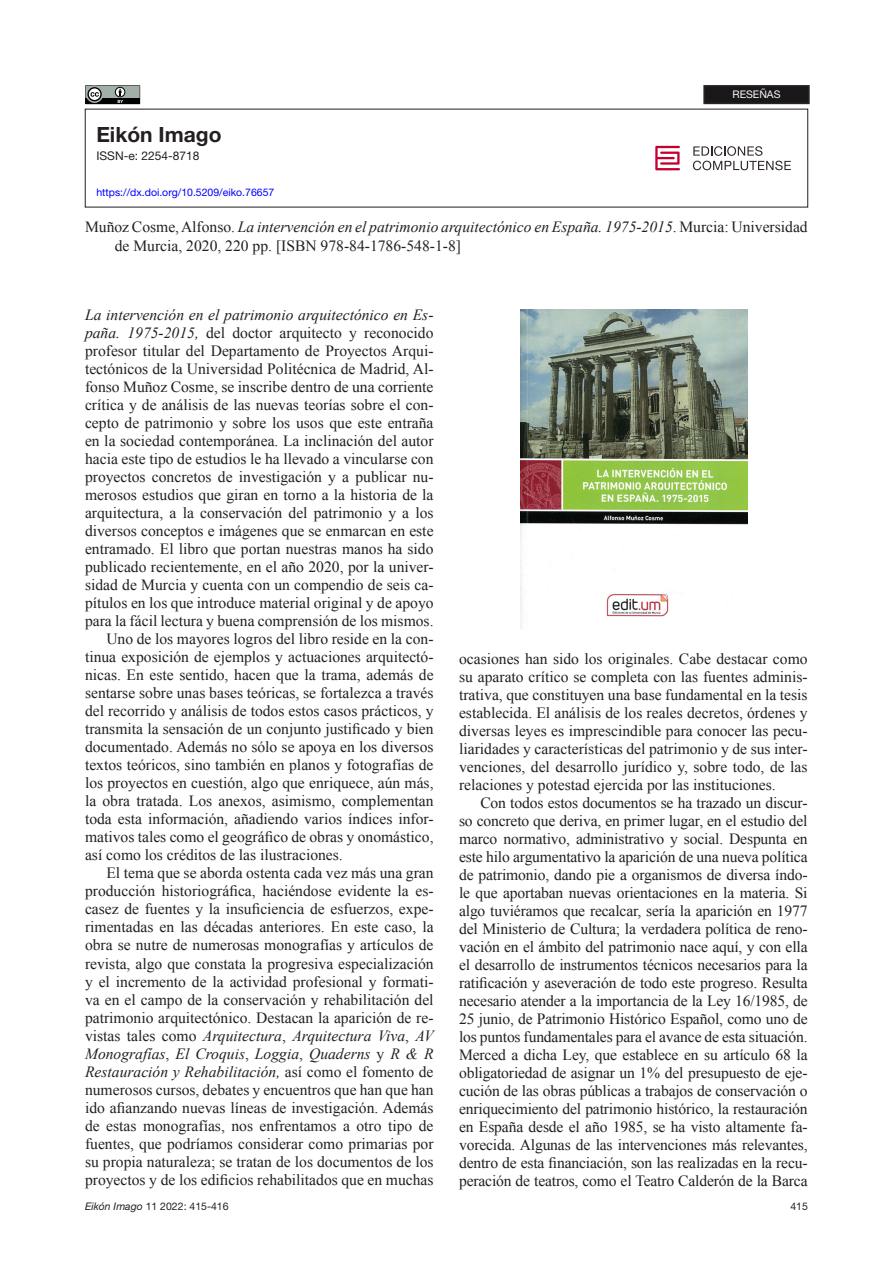
<style>
.page{position:relative;width:893px;height:1263px;background:#fff}
.page>*{position:absolute;margin:0;border:0;box-sizing:border-box;transform-origin:0 0}
.t1{font:700 21px "Helvetica Neue LT Pro";color:#231f20}
.Galerada-parrafos{font:15.6px/18px "Times New Roman";color:#231f20;text-align:justify}
.Primer_parrafo{font:15.6px/18px "Times New Roman";color:#231f20;text-align:justify}
.Título_original{font:15.6px/18.8px "Times New Roman";color:#231f20}
.t2{font:12px "Helvetica Neue LT Pro";color:#231f20}
._000_DOI{font:10.5px "Helvetica Neue LT Pro";color:#0001ff}
.CABECERA_PAR{font:10.5px "Helvetica Neue LT Pro";color:#231f20}
.t3{font:10.5px "Helvetica Neue LT Pro";color:#f7f7f8}
.s1{font-style:italic}
</style>
<div class="page">
<svg style="left:655px;top:146px;width:25px;height:24px"></svg>
<svg style="left:693px;top:146px;width:98px;height:24px"></svg>
<svg style="left:85px;top:85px;width:55px;height:19px"></svg>
<div style="left:704px;top:86px;width:105px;height:17px;background:#1a171b"></div>
<div style="left:703px;top:85px;width:107px;height:19px;border:2px solid #292627"></div>
<img style="left:520px;top:310px;width:227px;height:319px">
<p class="t1" style="left:96px;top:122px;width:127px">Eikón Imago</p>
<p class="t2" style="left:96px;top:149px;width:105px">ISSN-e: 2254-8718</p>
<p class="_000_DOI" style="left:96px;top:186px;width:179px">https://dx.doi.org/10.5209/eiko.76657</p>
<p class="t3" style="left:732px;top:88px;width:50px">RESEÑAS</p>
<p class="Título_original" style="left:115px;top:217px;width:694px;text-indent:-30px">Muñoz Cosme, Alfonso. <span class="s1">La intervención en el patrimonio arquitectónico en España. 1975-2015</span>. Murcia: Universidad de Murcia, 2020, 220 pp. [ISBN 978-84-1786-548-1-8]</p>
<p class="Primer_parrafo" style="left:85px;top:306px;width:350px"><span class="s1">La intervención en el patrimonio arquitectónico en Es&shy;paña. 1975-2015,</span> del doctor arquitecto y reconocido profesor titular del Departamento de Proyectos Arqui&shy;tectónicos de la Universidad Politécnica de Madrid, Al&shy;fonso Muñoz Cosme, se inscribe dentro de una corriente crítica y de análisis de las nuevas teorías sobre el con&shy;cepto de patrimonio y sobre los usos que este entraña en la sociedad contemporánea. La inclinación del autor hacia este tipo de estudios le ha llevado a vincularse con proyectos concretos de investigación y a publicar nu&shy;merosos estudios que giran en torno a la historia de la arquitectura, a la conservación del patrimonio y a los diversos conceptos e imágenes que se enmarcan en este entramado. El libro que portan nuestras manos ha sido publicado recientemente, en el año 2020, por la univer&shy;sidad de Murcia y cuenta con un compendio de seis ca&shy;pítulos en los que introduce material original y de apoyo para la fácil lectura y buena comprensión de los mismos.</p>
<p class="Galerada-parrafos" style="left:85px;top:630px;width:350px;text-indent:21px">Uno de los mayores logros del libro reside en la con&shy;tinua exposición de ejemplos y actuaciones arquitectó&shy;nicas. En este sentido, hacen que la trama, además de sentarse sobre unas bases teóricas, se fortalezca a través del recorrido y análisis de todos estos casos prácticos, y transmita la sensación de un conjunto justificado y bien documentado. Además no sólo se apoya en los diversos textos teóricos, sino también en planos y fotografías de los proyectos en cuestión, algo que enriquece, aún más, la obra tratada. Los anexos, asimismo, complementan toda esta información, añadiendo varios índices infor&shy;mativos tales como el geográfico de obras y onomástico, así como los créditos de las ilustraciones.</p>
<p class="Galerada-parrafos" style="left:85px;top:864px;width:350px;text-indent:21px">El tema que se aborda ostenta cada vez más una gran producción historiográfica, haciéndose evidente la es&shy;casez de fuentes y la insuficiencia de esfuerzos, expe&shy;rimentadas en las décadas anteriores. En este caso, la obra se nutre de numerosas monografías y artículos de revista, algo que constata la progresiva especialización y el incremento de la actividad profesional y formati&shy;va en el campo de la conservación y rehabilitación del patrimonio arquitectónico. Destacan la aparición de re&shy;vistas tales como <span class="s1">Arquitectura</span>, <span class="s1">Arquitectura Viva</span>, <span class="s1">AV Monografías</span>, <span class="s1">El Croquis</span>, <span class="s1">Loggia</span>, <span class="s1">Quaderns</span> y <span class="s1">R &amp; R Restauración y Rehabilitación,</span> así como el fomento de numerosos cursos, debates y encuentros que han que han ido afianzando nuevas líneas de investigación. Además de estas monografías, nos enfrentamos a otro tipo de fuentes, que podríamos considerar como primarias por su propia naturaleza; se tratan de los documentos de los proyectos y de los edificios rehabilitados que en muchas</p>
<p class="Galerada-parrafos" style="left:459px;top:649px;width:350px">ocasiones han sido los originales. Cabe destacar como su aparato crítico se completa con las fuentes adminis&shy;trativa, que constituyen una base fundamental en la tesis establecida. El análisis de los reales decretos, órdenes y diversas leyes es imprescindible para conocer las pecu&shy;liaridades y características del patrimonio y de sus inter&shy;venciones, del desarrollo jurídico y, sobre todo, de las relaciones y potestad ejercida por las instituciones.</p>
<p class="Galerada-parrafos" style="left:459px;top:793px;width:350px;text-indent:21px">Con todos estos documentos se ha trazado un discur&shy;so concreto que deriva, en primer lugar, en el estudio del marco normativo, administrativo y social. Despunta en este hilo argumentativo la aparición de una nueva política de patrimonio, dando pie a organismos de diversa índo&shy;le que aportaban nuevas orientaciones en la materia. Si algo tuviéramos que recalcar, sería la aparición en 1977 del Ministerio de Cultura; la verdadera política de reno&shy;vación en el ámbito del patrimonio nace aquí, y con ella el desarrollo de instrumentos técnicos necesarios para la ratificación y aseveración de todo este progreso. Resulta necesario atender a la importancia de la Ley 16/1985, de 25 junio, de Patrimonio Histórico Español, como uno de los puntos fundamentales para el avance de esta situación.<br>Merced a dicha Ley, que establece en su artículo 68 la obligatoriedad de asignar un 1% del presupuesto de eje&shy;cución de las obras públicas a trabajos de conservación o enriquecimiento del patrimonio histórico, la restauración en España desde el año 1985, se ha visto altamente fa&shy;vorecida. Algunas de las intervenciones más relevantes, dentro de esta financiación, son las realizadas en la recu&shy;peración de teatros, como el Teatro Calderón de la Barca</p>
<p class="CABECERA_PAR" style="left:85px;top:1200px;width:145px"><span class="s1">Eikón Imago</span> 11 2022: 415-416</p>
<p class="CABECERA_PAR" style="left:790px;top:1200px;width:19px">415</p>
</div>
